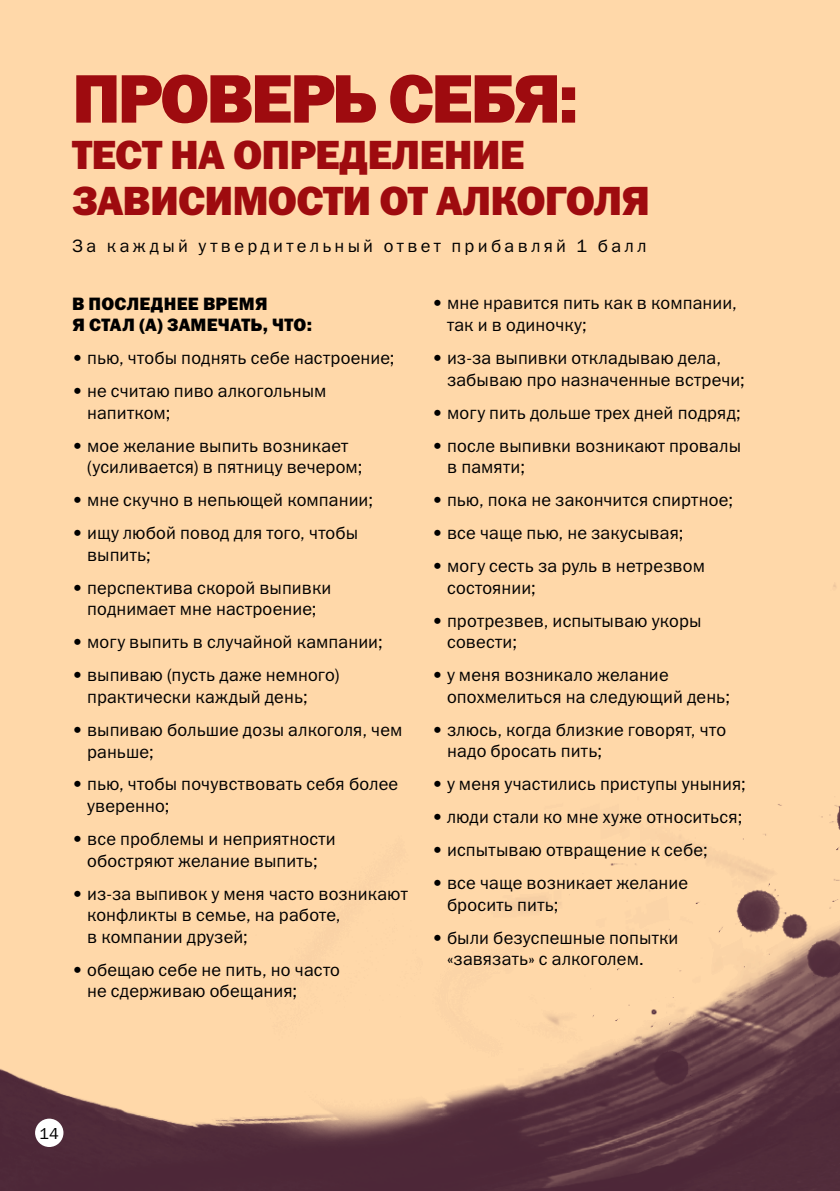
<style>
.page{position:relative;width:840px;height:1191px;background:#fff}
.page>*{position:absolute;margin:0;border:0;box-sizing:border-box;transform-origin:0 0}
.t1{font:69px "Franklin Gothic Heavy C";color:#9e0b0f}
.t2{font:41px "Franklin Gothic Heavy C";color:#9e0b0f}
.t3{font:18px/21.6px "Franklin Gothic Book C";letter-spacing:.01em;color:#000}
.t4{font:18px "Franklin Gothic Book C";letter-spacing:.185em;color:#000}
.t5{font:18px/21.6px "Franklin Gothic Heavy C";letter-spacing:.01em;color:#000}
.t6{font:16px "Franklin Gothic Book C";color:#000}
</style>
<div class="page">
<img style="left:0;top:0;width:839px;height:1191px">
<div style="left:35px;top:1118px;width:28px;height:29px;background:#fff;border-radius:50%"></div>
<h1 class="t1" style="left:72px;top:60px;width:89px">Проверь</h1>
<h1 class="t1" style="left:388px;top:60px;width:43px">себя</h1>
<h1 class="t1" style="left:558px;top:60px;width:22px">:</h1>
<h2 class="t2" style="left:72px;top:131px;width:44px">Тест</h2>
<h2 class="t2" style="left:170px;top:131px;width:90px">на определение</h2>
<h2 class="t2" style="left:72px;top:177px;width:28px">зависимости</h2>
<h2 class="t2" style="left:379px;top:177px;width:84px">от алкоголя</h2>
<p class="t4" style="left:72px;top:235px;width:576px">За каждый утвердительный ответ прибавляй 1 балл</p>
<p class="t5" style="left:72px;top:292px;width:241px">В ПОСЛЕДНЕЕ ВРЕМЯ<br>Я СТАЛ (А) ЗАМЕЧАТЬ, ЧТО:</p>
<p class="t3" style="left:72px;top:347px;width:324px">• пью, чтобы поднять себе настроение;</p>
<p class="t3" style="left:87px;top:380px;width:241px;text-indent:-15px">• не считаю пиво алкогольным напитком;</p>
<p class="t3" style="left:87px;top:434px;width:277px;text-indent:-15px">• мое желание выпить возникает (усиливается) в пятницу вечером;</p>
<p class="t3" style="left:72px;top:489px;width:302px">• мне скучно в непьющей компании;</p>
<p class="t3" style="left:87px;top:522px;width:272px;text-indent:-15px">• ищу любой повод для того, чтобы выпить;</p>
<p class="t3" style="left:72px;top:576px;width:260px;text-align:center">• перспектива скорой выпивки поднимает мне настроение;</p>
<p class="t3" style="left:72px;top:631px;width:312px">• могу выпить в случайной кампании;</p>
<p class="t3" style="left:87px;top:664px;width:254px;text-indent:-15px">• выпиваю (пусть даже немного) практически каждый день;</p>
<p class="t3" style="left:87px;top:718px;width:317px;text-indent:-15px">• выпиваю большие дозы алкоголя, чем раньше;</p>
<p class="t3" style="left:87px;top:773px;width:312px;text-indent:-15px">• пью, чтобы почувствовать себя более уверенно;</p>
<p class="t3" style="left:72px;top:828px;width:265px;text-align:center">• все проблемы и неприятности обостряют желание выпить;</p>
<p class="t3" style="left:87px;top:882px;width:322px;text-indent:-15px">• из-за выпивок у меня часто возникают конфликты в семье, на работе,<br>в компании друзей;</p>
<p class="t3" style="left:87px;top:958px;width:254px;text-indent:-15px">• обещаю себе не пить, но часто не сдерживаю обещания;</p>
<p class="t3" style="left:447px;top:292px;width:291px;text-indent:-15px">• мне нравится пить как в компании, так и в одиночку;</p>
<p class="t3" style="left:447px;top:347px;width:299px;text-indent:-15px">• из-за выпивки откладываю дела, забываю про назначенные встречи;</p>
<p class="t3" style="left:432px;top:401px;width:310px">• могу пить дольше трех дней подряд;</p>
<p class="t3" style="left:447px;top:434px;width:295px;text-indent:-15px">• после выпивки возникают провалы в памяти;</p>
<p class="t3" style="left:432px;top:489px;width:302px">• пью, пока не закончится спиртное;</p>
<p class="t3" style="left:432px;top:522px;width:253px">• все чаще пью, не закусывая;</p>
<p class="t3" style="left:447px;top:555px;width:259px;text-indent:-15px">• могу сесть за руль в нетрезвом состоянии;</p>
<p class="t3" style="left:447px;top:609px;width:256px;text-indent:-15px">• протрезвев, испытываю укоры совести;</p>
<p class="t3" style="left:447px;top:664px;width:284px;text-indent:-15px">• у меня возникало желание опохмелиться на следующий день;</p>
<p class="t3" style="left:447px;top:718px;width:280px;text-indent:-15px">• злюсь, когда близкие говорят, что надо бросать пить;</p>
<p class="t3" style="left:432px;top:773px;width:315px">• у меня участились приступы уныния;</p>
<p class="t3" style="left:432px;top:806px;width:311px">• люди стали ко мне хуже относиться;</p>
<p class="t3" style="left:432px;top:839px;width:277px">• испытываю отвращение к себе;</p>
<p class="t3" style="left:447px;top:872px;width:242px;text-indent:-15px">• все чаще возникает желание бросить пить;</p>
<p class="t3" style="left:447px;top:926px;width:233px;text-indent:-15px">• были безуспешные попытки «завязать» с алкоголем.</p>
<p class="t6" style="left:40px;top:1124px;width:21px">14</p>
</div>
